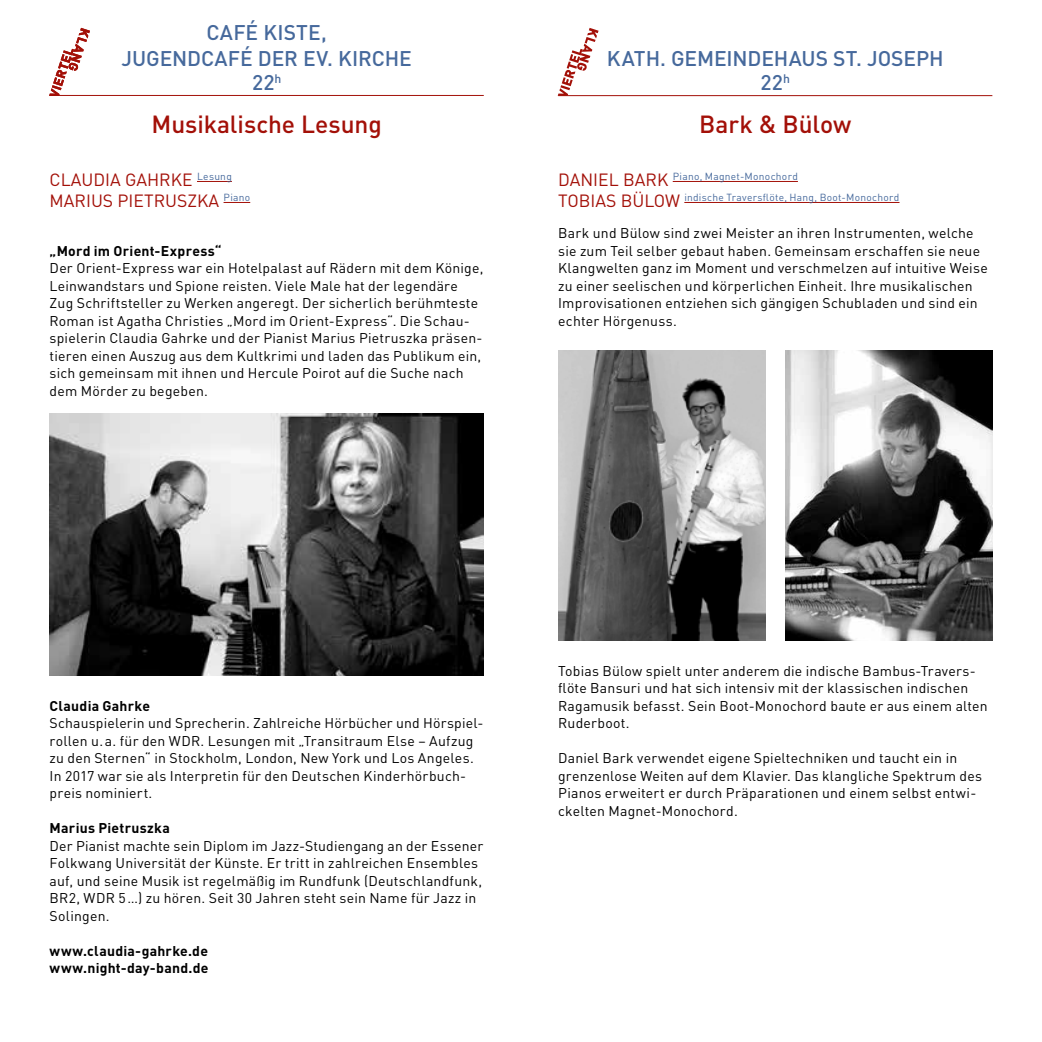
<style>
.page{position:relative;width:1042px;height:1042px;background:#fff}
.page>*{position:absolute;margin:0;border:0;box-sizing:border-box;transform-origin:0 0}
.t1{font:500 24.5px "DIN";letter-spacing:-.005em;color:#a31008}
.t2{font:500 21px/24.8px "DIN";color:#46699c;text-align:center}
.t3{font:17.5px/21px "DIN";color:#a31008}
.t4{font:14px/17.5px "DIN";letter-spacing:.015em;color:#000}
.t5{font:700 14px/17.5px "DIN";letter-spacing:.02em;color:#000}
.t6{font:10.15px/21px "DIN";letter-spacing:.03em;color:#46699c}
.s1{font-size:17.5px;color:#a31008}
</style>
<div class="page">
<svg style="left:558px;top:28px;width:40px;height:67px"></svg>
<hr style="left:558px;top:95px;width:434px;height:1px;background:#a31008">
<hr style="left:673px;top:181px;width:125px;height:1px;background:#a31008">
<hr style="left:684px;top:202px;width:215px;height:1px;background:#a31008">
<img style="left:558px;top:350px;width:207px;height:290px">
<img style="left:785px;top:350px;width:207px;height:290px">
<hr style="left:197px;top:181px;width:35px;height:1px;background:#a31008">
<svg style="left:224px;top:202px;width:26px;height:1px"></svg>
<img style="left:50px;top:413px;width:434px;height:263px">
<svg style="left:49px;top:28px;width:41px;height:68px"></svg>
<hr style="left:50px;top:95px;width:434px;height:1px;background:#a31008">
<h2 class="t2" style="left:121px;top:20px;width:292px">CAFÉ KISTE,<br>JUGENDCAFÉ DER EV. KIRCHE<br>22<sup>h</sup></h2>
<h1 class="t1" style="left:152px;top:109px;width:232px">Musikalische Lesung</h1>
<p class="t3" style="left:50px;top:168px;width:202px">CLAUDIA GAHRKE <sup>Lesung<br></sup>MARIUS PIETRUSZKA <sup>Piano</sup></p>
<p class="t5" style="left:50px;top:241px;width:173px">„Mord im Orient-Express“</p>
<p class="t4" style="left:50px;top:259px;width:435px">Der Orient-Express war ein Hotelpalast auf Rädern mit dem Könige, Leinwandstars und Spione reisten. Viele Male hat der legendäre Zug Schriftsteller zu Werken angeregt. Der sicherlich berühmteste Roman ist Agatha Christies „Mord im Orient-Express“. Die Schau&shy;spielerin Claudia Gahrke und der Pianist Marius Pietruszka präsen&shy;tieren einen Auszug aus dem Kultkrimi und laden das Publikum ein, sich gemeinsam mit ihnen und Hercule Poirot auf die Suche nach dem Mörder zu begeben.</p>
<h2 class="t2" style="left:607px;top:45px;width:338px">KATH. GEMEINDEHAUS ST. JOSEPH<br>22<sup>h</sup></h2>
<h1 class="t1" style="left:699px;top:109px;width:154px">Bark &amp; Bülow</h1>
<p class="t6" style="left:558px;top:165px;width:343px"><span class="s1">DANIEL BARK</span> Piano, Magnet-Monochord<br><span class="s1">TOBIAS BÜLOW</span> indische Traversflöte, Hang, Boot-Monochord</p>
<p class="t4" style="left:558px;top:224px;width:431px">Bark und Bülow sind zwei Meister an ihren Instrumenten, welche sie zum Teil selber gebaut haben. Gemeinsam erschaffen sie neue Klangwelten ganz im Moment und verschmelzen auf intuitive Weise zu einer seelischen und körperlichen Einheit. Ihre musikalischen Improvisationen entziehen sich gängigen Schubladen und sind ein echter Hörgenuss.</p>
<p class="t5" style="left:50px;top:696px;width:102px">Claudia Gahrke</p>
<p class="t4" style="left:50px;top:714px;width:433px">Schauspielerin und Sprecherin. Zahlreiche Hörbücher und Hörspiel&shy;rollen u.a. für den WDR. Lesungen mit „Transitraum Else – Aufzug zu den Sternen“ in Stockholm, London, New York und Los Angeles.<br>In 2017 war sie als Interpretin für den Deutschen Kinderhörbuch&shy;preis nominiert.</p>
<p class="t5" style="left:50px;top:819px;width:122px">Marius Pietruszka</p>
<p class="t4" style="left:50px;top:836px;width:435px">Der Pianist machte sein Diplom im Jazz-Studiengang an der Essener Folkwang Universität der Künste. Er tritt in zahlreichen Ensembles auf, und seine Musik ist regelmäßig im Rundfunk (Deutschlandfunk, BR2, WDR 5…) zu hören. Seit 30 Jahren steht sein Name für Jazz in Solingen.</p>
<p class="t5" style="left:50px;top:941px;width:160px">www.claudia-gahrke.de www.night-day-band.de</p>
<p class="t4" style="left:558px;top:661px;width:431px">Tobias Bülow spielt unter anderem die indische Bambus-Travers&shy;flöte Bansuri und hat sich intensiv mit der klassischen indischen Ragamusik befasst. Sein Boot-Monochord baute er aus einem alten Ruderboot.</p>
<p class="t4" style="left:558px;top:749px;width:425px">Daniel Bark verwendet eigene Spieltechniken und taucht ein in grenzenlose Weiten auf dem Klavier. Das klangliche Spektrum des Pianos erweitert er durch Präparationen und einem selbst entwi&shy;ckelten Magnet-Monochord.</p>
</div>
